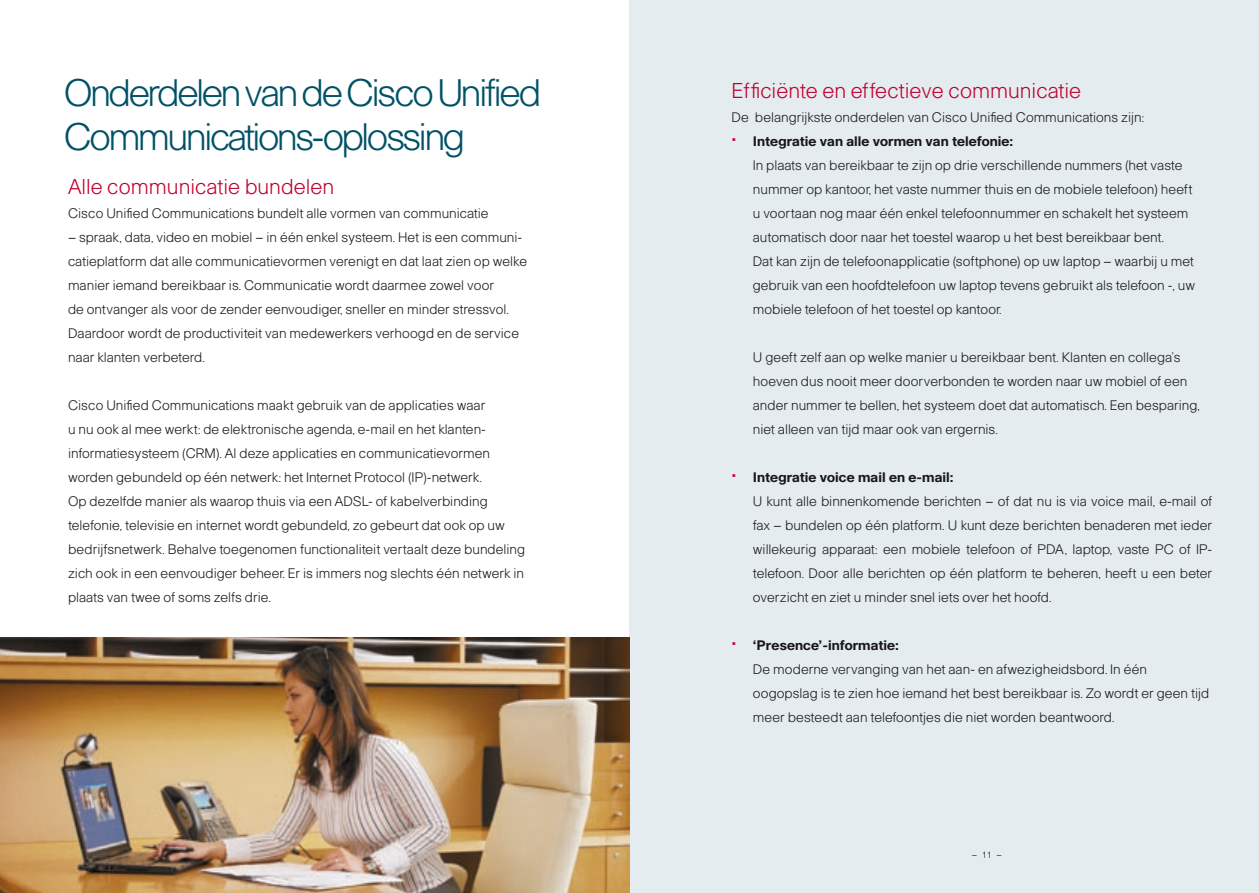
<style>
.page{position:relative;width:1259px;height:893px;background:#fff}
.page>*{position:absolute;margin:0;border:0;box-sizing:border-box;transform-origin:0 0}
.t1{font:300 37.5px/43.5px "Cisco";letter-spacing:-.07em;color:#005166}
.t2{font:300 21px "Cisco";color:#c1002b}
.t3{font:300 13.5px/24px "Cisco";color:#1a171c}
.t4{font:300 9px "Cisco";color:#1a171c}
.s1{font-size:21px;color:#c1002b}
.s2{font-weight:700}
</style>
<div class="page">
<div style="left:629px;top:0;width:630px;height:893px;background:#e4ecf0"></div>
<img style="left:0;top:638px;width:629px;height:255px">
<h1 class="t1" style="left:64px;top:70px;width:479px">Onderdelen van de Cisco Unified<br>Communications-oplossing</h1>
<h2 class="t2" style="left:68px;top:174px;width:268px">Alle communicatie bundelen</h2>
<p class="t3" style="left:68px;top:201px;width:422px">Cisco Unified Communications bundelt alle vormen van communicatie</p>
<p class="t3" style="left:68px;top:225px;width:460px">– spraak, data, video en mobiel – in één enkel systeem. Het is een communi&shy;catieplatform dat alle communicatievormen verenigt en dat laat zien op welke manier iemand bereikbaar is. Communicatie wordt daarmee zowel voor<br>de ontvanger als voor de zender eenvoudiger, sneller en minder stressvol.<br>Daardoor wordt de productiviteit van medewerkers verhoogd en de service naar klanten verbeterd.</p>
<p class="t3" style="left:68px;top:393px;width:459px">Cisco Unified Communications maakt gebruik van de applicaties waar<br>u nu ook al mee werkt: de elektronische agenda, e-mail en het klanten&shy;informatiesysteem (CRM). Al deze applicaties en communicatievormen worden gebundeld op één netwerk: het Internet Protocol (IP)-netwerk.<br>Op dezelfde manier als waarop thuis via een ADSL- of kabelverbinding telefonie, televisie en internet wordt gebundeld, zo gebeurt dat ook op uw bedrijfsnetwerk. Behalve toegenomen functionaliteit vertaalt deze bundeling zich ook in een eenvoudiger beheer. Er is immers nog slechts één netwerk in plaats van twee of soms zelfs drie.</p>
<h2 class="t2" style="left:731px;top:78px;width:351px">Efficiënte en effectieve communicatie</h2>
<p class="t3" style="left:731px;top:105px;width:414px">De belangrijkste onderdelen van Cisco Unified Communications zijn:</p>
<p class="t3" style="left:753px;top:129px;width:444px;text-indent:-21px"><span class="s1">•</span> <span class="s2">Integratie van alle vormen van telefonie:<br></span>In plaats van bereikbaar te zijn op drie verschillende nummers (het vaste nummer op kantoor, het vaste nummer thuis en de mobiele telefoon) heeft u voortaan nog maar één enkel telefoonnummer en schakelt het systeem automatisch door naar het toestel waarop u het best bereikbaar bent.<br>Dat kan zijn de telefoonapplicatie (softphone) op uw laptop – waarbij u met gebruik van een hoofdtelefoon uw laptop tevens gebruikt als telefoon -, uw mobiele telefoon of het toestel op kantoor.</p>
<p class="t3" style="left:753px;top:345px;width:448px">U geeft zelf aan op welke manier u bereikbaar bent. Klanten en collega’s hoeven dus nooit meer doorverbonden te worden naar uw mobiel of een ander nummer te bellen, het systeem doet dat automatisch. Een besparing, niet alleen van tijd maar ook van ergernis.</p>
<p class="t3" style="left:753px;top:465px;width:461px;text-indent:-21px"><span class="s1">•</span> <span class="s2">Integratie voice mail en e-mail:<br></span>U kunt alle binnenkomende berichten – of dat nu is via voice mail, e-mail of fax – bundelen op één platform. U kunt deze berichten benaderen met ieder willekeurig apparaat: een mobiele telefoon of PDA, laptop, vaste PC of IP&shy;telefoon. Door alle berichten op één platform te beheren, heeft u een beter overzicht en ziet u minder snel iets over het hoofd.</p>
<p class="t3" style="left:753px;top:633px;width:458px;text-indent:-21px"><span class="s1">•</span> <span class="s2">‘Presence’-informatie:<br></span>De moderne vervanging van het aan- en afwezigheidsbord. In één oogopslag is te zien hoe iemand het best bereikbaar is. Zo wordt er geen tijd meer besteedt aan telefoontjes die niet worden beantwoord.</p>
<p class="t4" style="left:971px;top:849px;width:32px">–11–</p>
</div>
